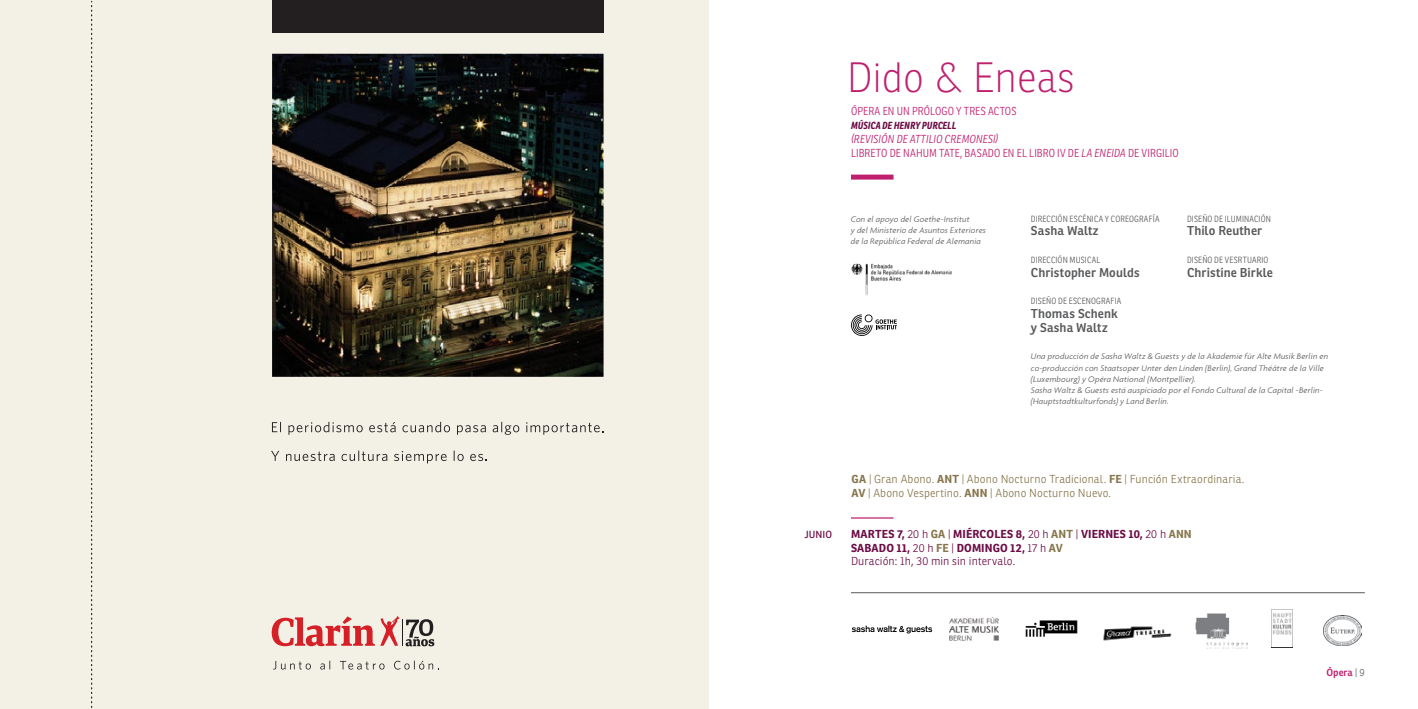
<style>
.page{position:relative;width:1418px;height:709px;background:#fff}
.page>*{position:absolute;margin:0;border:0;box-sizing:border-box;transform-origin:0 0}
.t1{font:100 41.25px "Ronnia";color:#bf206e}
.t2{font:600 12.5px/13.8px "Ronnia";letter-spacing:.005em;color:#58595b}
.t3{font:300 11.25px/13.8px "Ronnia Cond";letter-spacing:.01em;color:#bf206e}
.t4{font:300 11.25px/13.8px "Ronnia";letter-spacing:.01em;color:#87764c}
.t5{font:700 11.25px/13.8px "Ronnia";letter-spacing:.015em;color:#6c0d45}
.t6{font:italic 700 10px "Ronnia Cond";letter-spacing:.01em;color:#6c0d45}
.t7{font:600 10px "Ronnia";color:#bf206e}
.t8{font:10px "Ronnia";letter-spacing:.01em;color:#6c0d45}
.t9{font:italic 300 8.75px/11.2px "Agenda";letter-spacing:.02em;color:#58595b}
.t10{font:300 8.75px "Ronnia Cond";letter-spacing:.02em;color:#58595b}
.s1{font-style:italic}
.s2{font-weight:700}
.s3{font-weight:300}
.s4{color:#87764c}
.s5{font-weight:300;color:#58595b}
</style>
<div class="page">
<div style="left:851px;top:175px;width:42px;height:5px;background:#bf206e"></div>
<hr style="left:851px;top:517px;width:42px;height:1px;background:#bf206e">
<hr style="left:851px;top:592px;width:513px;height:1px;background:#58595b">
<div style="left:0;top:0;width:709px;height:709px;background:#f3f0e6"></div>
<div style="left:272px;top:0;width:331px;height:33px;background:#231f20"></div>
<img style="left:272px;top:54px;width:331px;height:323px">
<svg style="left:91px;top:1px;width:1px;height:706px"></svg>
<svg style="left:272px;top:422px;width:9px;height:10px"></svg>
<svg style="left:288px;top:422px;width:75px;height:13px"></svg>
<svg style="left:369px;top:422px;width:26px;height:10px"></svg>
<svg style="left:402px;top:422px;width:48px;height:10px"></svg>
<svg style="left:457px;top:425px;width:29px;height:10px"></svg>
<svg style="left:492px;top:422px;width:27px;height:13px"></svg>
<svg style="left:526px;top:422px;width:77px;height:13px"></svg>
<svg style="left:271px;top:451px;width:8px;height:10px"></svg>
<svg style="left:286px;top:451px;width:48px;height:10px"></svg>
<svg style="left:341px;top:450px;width:46px;height:11px"></svg>
<svg style="left:394px;top:451px;width:52px;height:12px"></svg>
<svg style="left:453px;top:450px;width:10px;height:11px"></svg>
<svg style="left:470px;top:454px;width:17px;height:7px"></svg>
<svg style="left:272px;top:616px;width:162px;height:30px"></svg>
<svg style="left:273px;top:661px;width:38px;height:8px"></svg>
<svg style="left:320px;top:660px;width:10px;height:9px"></svg>
<svg style="left:340px;top:661px;width:44px;height:8px"></svg>
<svg style="left:394px;top:660px;width:40px;height:9px"></svg>
<img style="left:949px;top:618px;width:49px;height:22px">
<img style="left:1025px;top:620px;width:52px;height:16px">
<svg style="left:851px;top:314px;width:46px;height:22px"></svg>
<img style="left:1103px;top:626px;width:69px;height:15px">
<img style="left:1195px;top:614px;width:52px;height:34px">
<img style="left:1271px;top:609px;width:21px;height:38px">
<img style="left:1323px;top:615px;width:38px;height:30px">
<img style="left:851px;top:263px;width:100px;height:33px">
<svg style="left:851px;top:625px;width:81px;height:8px"></svg>
<h1 class="t1" style="left:846px;top:54px;width:229px">Dido &amp; Eneas</h1>
<p class="t3" style="left:851px;top:104px;width:167px">ÓPERA EN UN PRÓLOGO Y TRES ACTOS</p>
<p class="t6" style="left:851px;top:119px;width:107px">MÚSICA DE HENRY PURCELL</p>
<p class="t3" style="left:851px;top:132px;width:329px"><span class="s1">(REVISIÓN DE ATTILIO CREMONESI)<br></span>LIBRETO DE NAHUM TATE, BASADO EN EL LIBRO IV DE <span class="s1">LA ENEIDA</span> DE VIRGILIO</p>
<p class="t9" style="left:850px;top:213px;width:137px">Con el apoyo del Goethe-Institut<br>y del Ministerio de Asuntos Exteriores de la República Federal de Alemania</p>
<p class="t10" style="left:1030px;top:213px;width:130px">DIRECCIÓN ESCÉNICA Y COREOGRAFÍA</p>
<h2 class="t2" style="left:1030px;top:224px;width:69px">Sasha Waltz</h2>
<p class="t10" style="left:1030px;top:254px;width:71px">DIRECCIÓN MUSICAL</p>
<h2 class="t2" style="left:1030px;top:265px;width:110px">Christopher Moulds</h2>
<p class="t10" style="left:1030px;top:296px;width:92px">DISEÑO DE ESCENOGRAFIA</p>
<h2 class="t2" style="left:1030px;top:306px;width:88px">Thomas Schenk y Sasha Waltz</h2>
<p class="t10" style="left:1186px;top:213px;width:85px">DISEÑO DE ILUMINACIÓN</p>
<h2 class="t2" style="left:1186px;top:224px;width:77px">Thilo Reuther</h2>
<p class="t10" style="left:1186px;top:254px;width:83px">DISEÑO DE VESRTUARIO</p>
<h2 class="t2" style="left:1186px;top:265px;width:87px">Christine Birkle</h2>
<p class="t9" style="left:1030px;top:351px;width:299px">Una producción de Sasha Waltz &amp; Guests y de la Akademie für Alte Musik Berlin en co-producción con Staatsoper Unter den Linden (Berlin), Grand Théâtre de la Ville (Luxembourg) y Opéra National (Montpellier).<br>Sasha Waltz &amp; Guests está auspiciado por el Fondo Cultural de la Capital -Berlin-(Hauptstadtkulturfonds) y Land Berlin.</p>
<p class="t8" style="left:804px;top:528px;width:29px">JUNIO</p>
<p class="t4" style="left:851px;top:472px;width:394px"><span class="s2">GA</span> | Gran Abono. <span class="s2">ANT</span> | Abono Nocturno Tradicional. <span class="s2">FE</span> | Función Extraordinaria.<br><span class="s2">AV</span> | Abono Vespertino. <span class="s2">ANN</span> | Abono Nocturno Nuevo.</p>
<p class="t5" style="left:851px;top:527px;width:342px">MARTES 7, <span class="s3">20 h</span> <span class="s4">GA</span> <span class="s3">|</span> MIÉRCOLES 8, <span class="s3">20 h</span> <span class="s4">ANT</span> <span class="s3">|</span> VIERNES 10, <span class="s3">20 h</span> <span class="s4">ANN<br></span>SABADO 11, <span class="s3">20 h</span> <span class="s4">FE</span> <span class="s3">|</span> DOMINGO 12, <span class="s3">17 h</span> <span class="s4">AV<br></span><span class="s3">Duración: 1h, 30 min sin intervalo.</span></p>
<p class="t7" style="left:1326px;top:666px;width:40px">Ópera <span class="s5">| 9</span></p>
</div>
